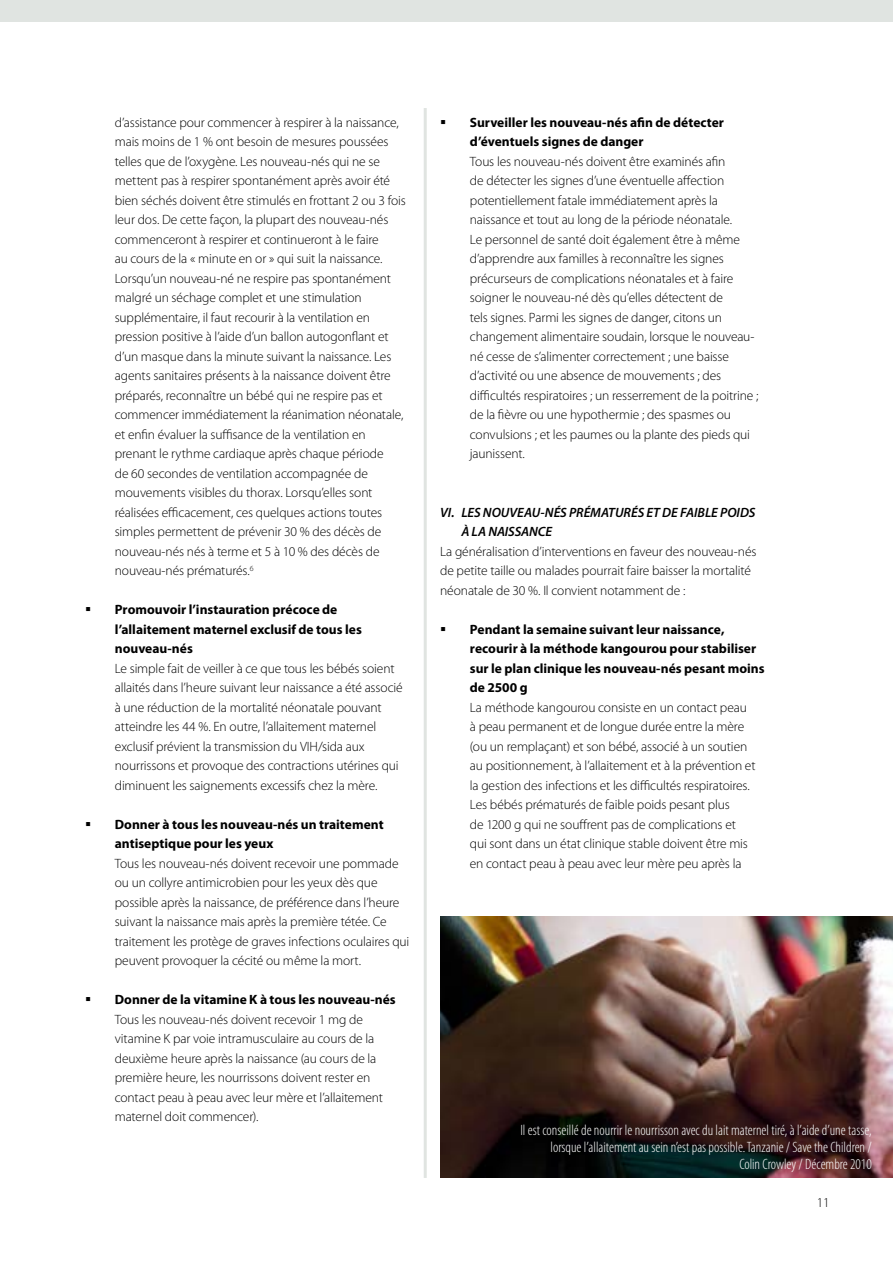
<style>
.page{position:relative;width:893px;height:1263px;background:#fff}
.page>*{position:absolute;margin:0;border:0;box-sizing:border-box;transform-origin:0 0}
.t1{font:300 condensed 15px/17.2px "Myriad Pro";color:#fff;text-align:right}
.t2{font:300 13.5px/19.5px "Myriad Pro";letter-spacing:-.01em;color:#000}
.t3{font:700 13.5px/19.5px "Myriad Pro";letter-spacing:.005em;color:#000}
.t4{font:italic 600 13.5px/19.5px "Myriad Pro";letter-spacing:-.005em;color:#000}
</style>
<div class="page">
<img style="left:440px;top:916px;width:453px;height:262px">
<div style="left:0;top:0;width:893px;height:21px;background:#e0e4e1"></div>
<hr style="left:424px;top:108px;width:3px;height:1070px;background:#e0e4e1">
<p class="t2" style="left:115px;top:113px;width:292px">d’assistance pour commencer à respirer à la naissance, mais moins de 1 % ont besoin de mesures poussées telles que de l’oxygène. Les nouveau-nés qui ne se mettent pas à respirer spontanément après avoir été bien séchés doivent être stimulés en frottant 2 ou 3 fois leur dos. De cette façon, la plupart des nouveau-nés commenceront à respirer et continueront à le faire<br>au cours de la « minute en or » qui suit la naissance.<br>Lorsqu’un nouveau-né ne respire pas spontanément malgré un séchage complet et une stimulation supplémentaire, il faut recourir à la ventilation en pression positive à l’aide d’un ballon autogonflant et d’un masque dans la minute suivant la naissance. Les agents sanitaires présents à la naissance doivent être préparés, reconnaître un bébé qui ne respire pas et commencer immédiatement la réanimation néonatale, et enfin évaluer la suffisance de la ventilation en prenant le rythme cardiaque après chaque période<br>de 60 secondes de ventilation accompagnée de mouvements visibles du thorax. Lorsqu’elles sont réalisées efficacement, ces quelques actions toutes simples permettent de prévenir 30 % des décès de nouveau-nés nés à terme et 5 à 10 % des décès de nouveau-nés prématurés.<sup>6</sup></p>
<p class="t3" style="left:115px;top:600px;width:249px">Promouvoir l’instauration précoce de l’allaitement maternel exclusif de tous les nouveau-nés</p>
<p class="t2" style="left:115px;top:659px;width:289px">Le simple fait de veiller à ce que tous les bébés soient allaités dans l’heure suivant leur naissance a été associé à une réduction de la mortalité néonatale pouvant atteindre les 44 %. En outre, l’allaitement maternel exclusif prévient la transmission du VIH/sida aux nourrissons et provoque des contractions utérines qui diminuent les saignements excessifs chez la mère.</p>
<p class="t3" style="left:115px;top:815px;width:270px">Donner à tous les nouveau-nés un traitement antiseptique pour les yeux</p>
<p class="t2" style="left:115px;top:854px;width:296px">Tous les nouveau-nés doivent recevoir une pommade ou un collyre antimicrobien pour les yeux dès que possible après la naissance, de préférence dans l’heure suivant la naissance mais après la première tétée. Ce traitement les protège de graves infections oculaires qui peuvent provoquer la cécité ou même la mort.</p>
<p class="t3" style="left:115px;top:990px;width:283px">Donner de la vitamine K à tous les nouveau-nés</p>
<p class="t2" style="left:115px;top:1010px;width:270px">Tous les nouveau-nés doivent recevoir 1 mg de vitamine K par voie intramusculaire au cours de la deuxième heure après la naissance (au cours de la première heure, les nourrissons doivent rester en contact peau à peau avec leur mère et l’allaitement maternel doit commencer).</p>
<p class="t3" style="left:470px;top:112px;width:256px">Surveiller les nouveau-nés afin de détecter d’éventuels signes de danger</p>
<p class="t2" style="left:470px;top:152px;width:290px">Tous les nouveau-nés doivent être examinés afin<br>de détecter les signes d’une éventuelle affection potentiellement fatale immédiatement après la naissance et tout au long de la période néonatale.<br>Le personnel de santé doit également être à même d’apprendre aux familles à reconnaître les signes précurseurs de complications néonatales et à faire soigner le nouveau-né dès qu’elles détectent de<br>tels signes. Parmi les signes de danger, citons un changement alimentaire soudain, lorsque le nouveau&shy;né cesse de s’alimenter correctement ; une baisse d’activité ou une absence de mouvements ; des difficultés respiratoires ; un resserrement de la poitrine ; de la fièvre ou une hypothermie ; des spasmes ou convulsions ; et les paumes ou la plante des pieds qui jaunissent.</p>
<p class="t4" style="left:461px;top:502px;width:296px;text-indent:-21px">VI. LES NOUVEAU-NÉS PRÉMATURÉS ET DE FAIBLE POIDS<br>À LA NAISSANCE</p>
<p class="t2" style="left:440px;top:541px;width:318px">La généralisation d’interventions en faveur des nouveau-nés de petite taille ou malades pourrait faire baisser la mortalité néonatale de 30 %. Il convient notamment de :</p>
<p class="t3" style="left:470px;top:619px;width:296px">Pendant la semaine suivant leur naissance, recourir à la méthode kangourou pour stabiliser sur le plan clinique les nouveau-nés pesant moins de 2500 g</p>
<p class="t2" style="left:470px;top:697px;width:287px">La méthode kangourou consiste en un contact peau à peau permanent et de longue durée entre la mère (ou un remplaçant) et son bébé, associé à un soutien au positionnement, à l’allaitement et à la prévention et la gestion des infections et les difficultés respiratoires.<br>Les bébés prématurés de faible poids pesant plus<br>de 1200 g qui ne souffrent pas de complications et qui sont dans un état clinique stable doivent être mis en contact peau à peau avec leur mère peu après la</p>
<p class="t1" style="left:520px;top:1122px;width:353px">Il est conseillé de nourrir le nourrisson avec du lait maternel tiré, à l’aide d’une tasse, lorsque l’allaitement au sein n’est pas possible. Tanzanie / Save the Children /<br>Colin Crowley / Décembre2010</p>
<p class="t2" style="left:817px;top:1193px;width:15px">11</p>
</div>
